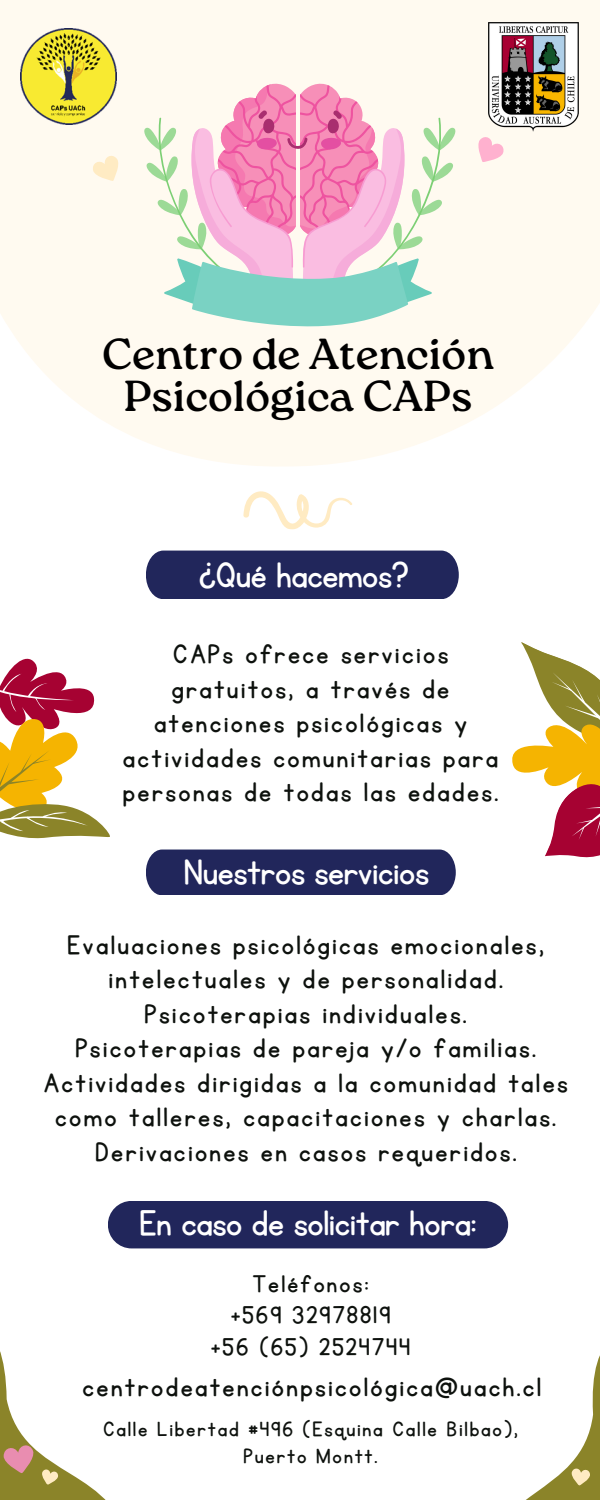
<style>
.page{position:relative;width:600px;height:1500px;background:#fff}
.page>*{position:absolute;margin:0;border:0;box-sizing:border-box;transform-origin:0 0}
.t1{font:43.4px/41.4px "Roca One";color:#000;text-align:center}
.t2{font:41.4px "KG Primary Penmanship";letter-spacing:-.01em;color:#fff}
.t3{font:31.2px/34.5px "KG Primary Penmanship";letter-spacing:.075em;color:#0d110d;text-align:center}
.t4{font:28.2px/31.5px "KG Primary Penmanship";letter-spacing:.075em;color:#0d110d;text-align:center}
.t5{font:24.2px/27px "KG Primary Penmanship";letter-spacing:.075em;color:#0d110d;text-align:center}
</style>
<div class="page">
<svg style="left:0;top:0;width:600px;height:466px;fill:#fffaf0"></svg>
<svg style="left:470px;top:132px;width:38px;height:37px"></svg>
<svg style="left:0;top:658px;width:110px;height:181px"></svg>
<div style="left:0;top:3px;width:126px;height:185px;background:#fffaf0"></div>
<div style="left:519px;top:2px;width:81px;height:146px;background:#fffaf0"></div>
<svg style="left:0;top:1351px;width:106px;height:149px"></svg>
<svg style="left:512px;top:642px;width:88px;height:216px"></svg>
<svg style="left:526px;top:1355px;width:74px;height:145px"></svg>
<svg style="left:1px;top:1442px;width:59px;height:45px"></svg>
<svg style="left:243px;top:491px;width:109px;height:39px"></svg>
<div style="left:146px;top:850px;width:310px;height:45px;background:#21265b"></div>
<div style="left:146px;top:551px;width:313px;height:48px;background:#21265b"></div>
<div style="left:108px;top:1201px;width:400px;height:47px;background:#21265b;border-radius:24px"></div>
<img style="left:20px;top:29px;width:96px;height:95px">
<svg style="left:144px;top:83px;width:311px;height:244px"></svg>
<img style="left:488px;top:22px;width:90px;height:109px">
<h1 class="t1" style="left:102px;top:334px;width:393px">Centro de Atención<br>Psicológica CAPs</h1>
<p class="t2" style="left:199px;top:555px;width:211px">¿Qué hacemos?</p>
<p class="t3" style="left:123px;top:638px;width:377px">CAPs ofrece servicios gratuitos, a través de atenciones psicológicas y actividades comunitarias para personas de todas las edades.</p>
<p class="t2" style="left:184px;top:852px;width:247px">Nuestros servicios</p>
<p class="t3" style="left:44px;top:928px;width:526px">Evaluaciones psicológicas emocionales, intelectuales y de personalidad.<br>Psicoterapias individuales.<br>Psicoterapias de pareja y/o familias.<br>Actividades dirigidas a la comunidad tales como talleres, capacitaciones y charlas.<br>Derivaciones en casos requeridos.</p>
<p class="t2" style="left:139px;top:1203px;width:340px">En caso de solicitar hora:</p>
<p class="t4" style="left:211px;top:1269px;width:201px">Teléfonos:<br>+569 32978819 +56 (65) 2524744</p>
<p class="t3" style="left:83px;top:1371px;width:460px">centrodeatenciónpsicológica@uach.cl</p>
<p class="t5" style="left:103px;top:1416px;width:416px">Calle Libertad #496 (Esquina Calle Bilbao),<br>Puerto Montt.</p>
</div>
